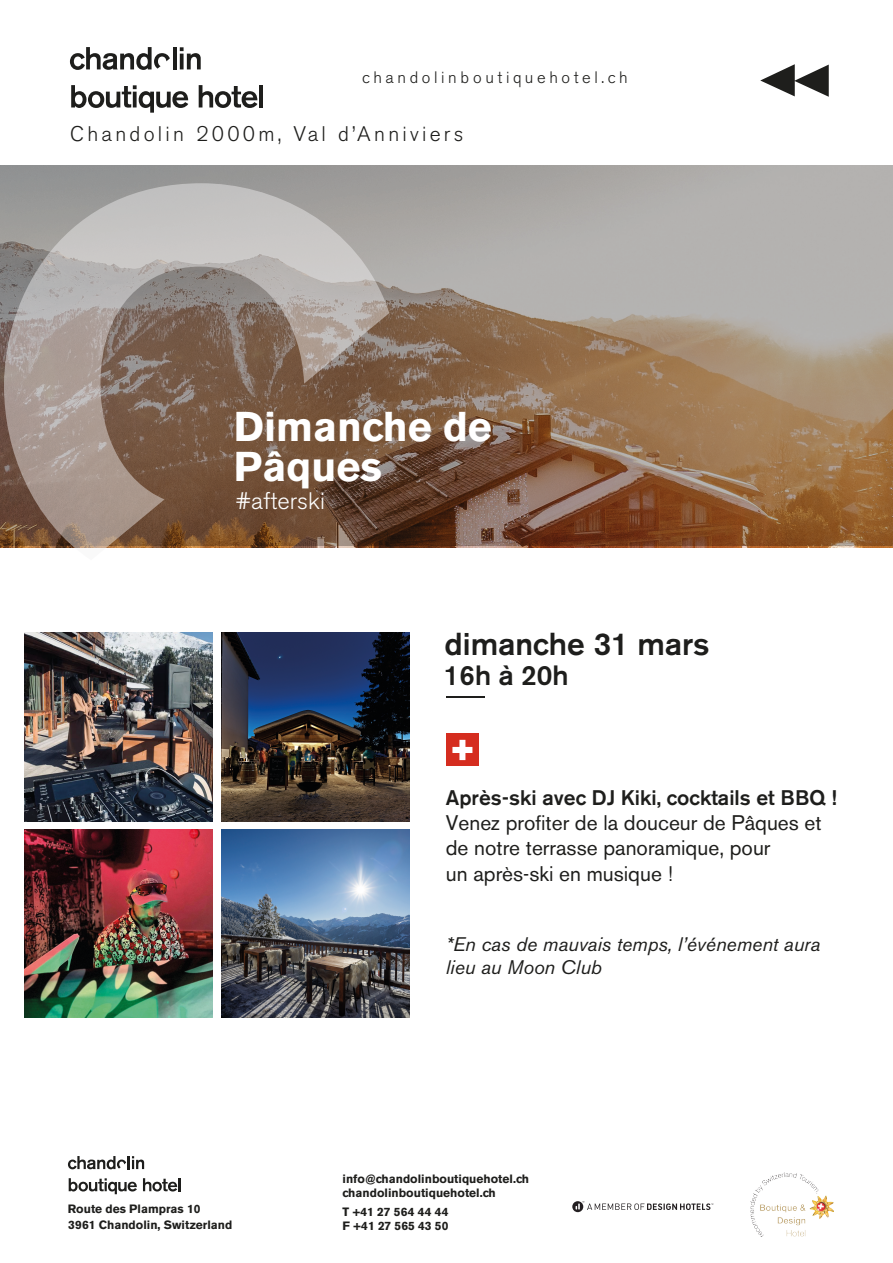
<style>
.page{position:relative;width:893px;height:1263px;background:#fff}
.page>*{position:absolute;margin:0;border:0;box-sizing:border-box;transform-origin:0 0}
.t1{font:700 41.25px/39.5px "Akzidenz Grotesk BE";color:#fff}
.t2{font:500 31.5px "Akzidenz Grotesk BE";color:#1e1e1c}
.t3{font:500 27.75px "Akzidenz Grotesk BE";color:#1e1e1c}
.t4{font:300 23.7px "Akzidenz Grotesk BE";color:#fff}
.t5{font:21px/25.2px "Akzidenz Grotesk BE";color:#1e1e1c}
.t6{font:500 21px "Akzidenz Grotesk BE";color:#1e1e1c}
.t7{font:300 21px "Akzidenz Grotesk BE";letter-spacing:.155em;color:#1e1e1c}
.t8{font:italic 19.5px/23.4px "Akzidenz Grotesk BE";color:#1e1e1c}
.t9{font:300 16.5px "Akzidenz Grotesk BE";letter-spacing:.22em;color:#1e1e1c}
.t10{font:700 12px/14.2px "Akzidenz Grotesk BE";color:#1e1e1c}
</style>
<div class="page">
<svg style="left:0;top:166px;width:893px;height:380px;background:#9c8775"></svg>
<svg style="left:4px;top:183px;width:385px;height:365px;background:#938276"></svg>
<hr style="left:446px;top:696px;width:38px;height:2px;background:#1e1e1c">
<img style="left:221px;top:633px;width:189px;height:188px">
<img style="left:221px;top:829px;width:189px;height:189px">
<img style="left:24px;top:830px;width:189px;height:188px">
<img style="left:24px;top:633px;width:189px;height:188px">
<div style="left:446px;top:734px;width:33px;height:32px;background:#d52d1f"></div>
<svg style="left:452px;top:740px;width:20px;height:20px"></svg>
<svg style="left:760px;top:64px;width:69px;height:33px"></svg>
<hr style="left:173px;top:47px;width:4px;height:22px;background:#1e1e1c">
<svg style="left:180px;top:47px;width:21px;height:22px"></svg>
<svg style="left:71px;top:85px;width:117px;height:28px"></svg>
<svg style="left:199px;top:85px;width:58px;height:23px"></svg>
<hr style="left:259px;top:85px;width:4px;height:22px;background:#1e1e1c">
<svg style="left:70px;top:47px;width:100px;height:23px"></svg>
<svg style="left:572px;top:1201px;width:141px;height:11px"></svg>
<svg style="left:69px;top:1178px;width:68px;height:16px"></svg>
<svg style="left:143px;top:1178px;width:37px;height:13px"></svg>
<svg style="left:68px;top:1156px;width:76px;height:13px"></svg>
<img style="left:750px;top:1172px;width:83px;height:64px">
<h3 class="t9" style="left:362px;top:68px;width:267px">chandolinboutiquehotel.ch</h3>
<h3 class="t7" style="left:70px;top:122px;width:395px">Chandolin 2000m, Val d’Anniviers</h3>
<h1 class="t1" style="left:234px;top:407px;width:260px">Dimanche de<br>Pâques</h1>
<h3 class="t4" style="left:235px;top:487px;width:91px">#afterski</h3>
<h2 class="t2" style="left:445px;top:625px;width:267px">dimanche 31 mars</h2>
<h3 class="t3" style="left:444px;top:659px;width:126px">16h à 20h</h3>
<h3 class="t6" style="left:446px;top:785px;width:392px">Après-ski avec DJ Kiki, cocktails et BBQ !</h3>
<h3 class="t5" style="left:446px;top:810px;width:377px">Venez profiter de la douceur de Pâques et de notre terrasse panoramique, pour<br>un après-ski en musique !</h3>
<h3 class="t8" style="left:446px;top:932px;width:376px">*En cas de mauvais temps, l’événement aura lieu au Moon Club</h3>
<p class="t10" style="left:342px;top:1172px;width:188px">info@chandolinboutiquehotel.ch chandolinboutiquehotel.ch</p>
<p class="t10" style="left:68px;top:1200px;width:166px;line-height:16.5px">Route des Plampras 10<br>3961 Chandolin, Switzerland</p>
<p class="t10" style="left:342px;top:1205px;width:108px">T +41 27 564 44 44<br>F +41 27 565 43 50</p>
</div>
